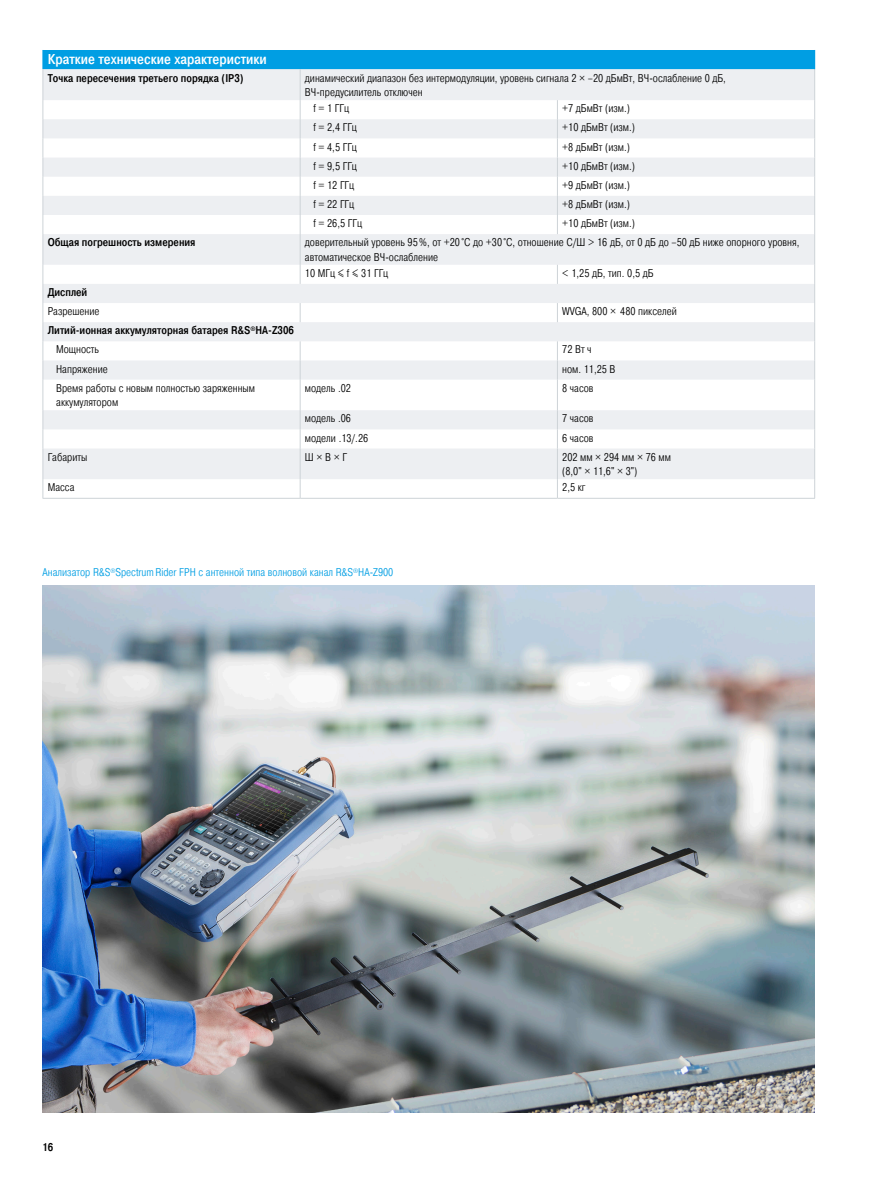
<style>
.page{position:relative;width:893px;height:1191px;background:#fff}
.page>*{position:absolute;margin:0;border:0;box-sizing:border-box;transform-origin:0 0}
.Tabelleueberschrift{font:500 14.25px "Pragmatica Cond";color:#fff}
.Tabelletext{font:300 11.25px/14.2px "Pragmatica Cond";color:#000}
.Tabelletext_2mm{font:300 11.25px/14.2px "Pragmatica Cond";color:#000}
.Tabellefett{font:500 11.25px "Pragmatica Cond";color:#000}
.Bildunterschrift{font:300 11.25px "Pragmatica Cond";color:#009ee3}
</style>
<div class="page">
<img style="left:43px;top:586px;width:771px;height:526px">
<div style="left:43px;top:50px;width:772px;height:19px;background:#009ee3"></div>
<svg style="left:44px;top:69px;width:770px;height:410px;fill:#edeff2"></svg>
<hr style="left:43px;top:69px;width:1px;height:31px;background:#cdd3d7">
<hr style="left:300px;top:69px;width:1px;height:31px;background:#cdd3d7">
<hr style="left:814px;top:69px;width:1px;height:31px;background:#cdd3d7">
<svg style="left:43px;top:100px;width:1px;height:134px"></svg>
<svg style="left:300px;top:100px;width:1px;height:134px"></svg>
<svg style="left:557px;top:100px;width:1px;height:134px"></svg>
<svg style="left:814px;top:100px;width:1px;height:134px"></svg>
<hr style="left:43px;top:234px;width:1px;height:31px;background:#cdd3d7">
<hr style="left:300px;top:234px;width:1px;height:31px;background:#cdd3d7">
<hr style="left:814px;top:234px;width:1px;height:31px;background:#cdd3d7">
<svg style="left:300px;top:265px;width:1px;height:19px"></svg>
<svg style="left:557px;top:265px;width:1px;height:19px"></svg>
<svg style="left:300px;top:303px;width:1px;height:19px"></svg>
<svg style="left:557px;top:303px;width:1px;height:19px"></svg>
<svg style="left:43px;top:265px;width:1px;height:114px"></svg>
<svg style="left:300px;top:341px;width:1px;height:38px"></svg>
<svg style="left:557px;top:341px;width:1px;height:38px"></svg>
<svg style="left:814px;top:265px;width:1px;height:114px"></svg>
<hr style="left:43px;top:379px;width:1px;height:31px;background:#cdd3d7">
<hr style="left:300px;top:379px;width:1px;height:31px;background:#cdd3d7">
<hr style="left:557px;top:379px;width:1px;height:31px;background:#cdd3d7">
<hr style="left:814px;top:379px;width:1px;height:31px;background:#cdd3d7">
<svg style="left:43px;top:410px;width:1px;height:38px"></svg>
<svg style="left:300px;top:410px;width:1px;height:38px"></svg>
<svg style="left:557px;top:410px;width:1px;height:38px"></svg>
<svg style="left:814px;top:410px;width:1px;height:38px"></svg>
<hr style="left:43px;top:448px;width:1px;height:31px;background:#cdd3d7">
<hr style="left:300px;top:448px;width:1px;height:31px;background:#cdd3d7">
<hr style="left:557px;top:448px;width:1px;height:31px;background:#cdd3d7">
<hr style="left:814px;top:448px;width:1px;height:31px;background:#cdd3d7">
<svg style="left:43px;top:479px;width:1px;height:19px"></svg>
<svg style="left:300px;top:479px;width:1px;height:19px"></svg>
<svg style="left:557px;top:479px;width:1px;height:19px"></svg>
<svg style="left:814px;top:479px;width:1px;height:19px"></svg>
<hr style="left:43px;top:498px;width:257px;height:1px;background:#cdd3d7">
<hr style="left:300px;top:498px;width:257px;height:1px;background:#cdd3d7">
<hr style="left:557px;top:498px;width:258px;height:1px;background:#cdd3d7">
<p class="Tabelleueberschrift" style="left:48px;top:51px;width:221px">Краткие технические характеристики</p>
<p class="Tabellefett" style="left:48px;top:71px;width:197px">Точка пересечения третьего порядка (IP3)</p>
<p class="Tabelletext" style="left:305px;top:71px;width:423px">динамический диапазон без интермодуляции, уровень сигнала 2 × –20 дБмВт, ВЧ-ослабление 0 дБ,</p>
<p class="Tabelletext" style="left:305px;top:85px;width:119px">ВЧ-предусилитель отключен</p>
<p class="Tabelletext_2mm" style="left:313px;top:101px;width:37px">f = 1 ГГц</p>
<p class="Tabelletext" style="left:562px;top:101px;width:69px">+7 дБмВт (изм.)</p>
<p class="Tabelletext_2mm" style="left:313px;top:121px;width:45px">f = 2,4 ГГц</p>
<p class="Tabelletext" style="left:562px;top:121px;width:74px">+10 дБмВт (изм.)</p>
<p class="Tabelletext_2mm" style="left:313px;top:140px;width:45px">f = 4,5 ГГц</p>
<p class="Tabelletext" style="left:562px;top:140px;width:69px">+8 дБмВт (изм.)</p>
<p class="Tabelletext_2mm" style="left:313px;top:159px;width:45px">f = 9,5 ГГц</p>
<p class="Tabelletext" style="left:562px;top:159px;width:74px">+10 дБмВт (изм.)</p>
<p class="Tabelletext_2mm" style="left:313px;top:178px;width:42px">f = 12 ГГц</p>
<p class="Tabelletext" style="left:562px;top:178px;width:69px">+9 дБмВт (изм.)</p>
<p class="Tabelletext_2mm" style="left:313px;top:197px;width:42px">f = 22 ГГц</p>
<p class="Tabelletext" style="left:562px;top:197px;width:69px">+8 дБмВт (изм.)</p>
<p class="Tabelletext_2mm" style="left:313px;top:216px;width:50px">f = 26,5 ГГц</p>
<p class="Tabelletext" style="left:562px;top:216px;width:74px">+10 дБмВт (изм.)</p>
<p class="Tabellefett" style="left:48px;top:236px;width:149px">Общая погрешность измерения</p>
<p class="Tabelletext" style="left:305px;top:235px;width:496px">доверительный уровень 95%, от +20 °C до +30 °C, отношение С/Ш &gt; 16 дБ, от 0 дБ до –50 дБ ниже опорного уровня, автоматическое ВЧ-ослабление</p>
<p class="Tabelletext" style="left:305px;top:266px;width:85px">10 МГц ≤ f ≤ 31 ГГц</p>
<p class="Tabelletext" style="left:562px;top:266px;width:93px">&lt; 1,25 дБ, тип. 0,5 дБ</p>
<p class="Tabellefett" style="left:48px;top:285px;width:41px">Дисплей</p>
<p class="Tabelletext" style="left:48px;top:304px;width:53px">Разрешение</p>
<p class="Tabelletext" style="left:562px;top:304px;width:116px">WVGA, 800 × 480 пикселей</p>
<p class="Tabellefett" style="left:48px;top:324px;width:248px">Литий-ионная аккумуляторная батарея R&amp;S<sup>®</sup>HA-Z306</p>
<p class="Tabelletext_2mm" style="left:56px;top:342px;width:44px">Мощность</p>
<p class="Tabelletext" style="left:562px;top:342px;width:31px">72 Вт ч</p>
<p class="Tabelletext_2mm" style="left:56px;top:362px;width:53px">Напряжение</p>
<p class="Tabelletext" style="left:562px;top:362px;width:55px">ном. 11,25 В</p>
<p class="Tabelletext_2mm" style="left:56px;top:381px;width:200px">Время работы с новым полностью заряженным аккумулятором</p>
<p class="Tabelletext" style="left:305px;top:381px;width:48px">модель .02</p>
<p class="Tabelletext" style="left:562px;top:381px;width:33px">8 часов</p>
<p class="Tabelletext" style="left:305px;top:411px;width:48px">модель .06</p>
<p class="Tabelletext" style="left:562px;top:411px;width:33px">7 часов</p>
<p class="Tabelletext" style="left:305px;top:431px;width:65px">модели .13/.26</p>
<p class="Tabelletext" style="left:562px;top:431px;width:33px">6 часов</p>
<p class="Tabelletext" style="left:48px;top:450px;width:41px">Габариты</p>
<p class="Tabelletext" style="left:305px;top:450px;width:44px">Ш×В×Г</p>
<p class="Tabelletext" style="left:562px;top:450px;width:110px">202 мм × 294 мм × 76 мм</p>
<p class="Tabelletext" style="left:562px;top:464px;width:77px">(8,0" × 11,6" × 3")</p>
<p class="Tabelletext" style="left:48px;top:480px;width:28px">Масса</p>
<p class="Tabelletext" style="left:562px;top:480px;width:25px">2,5 кг</p>
<p class="Bildunterschrift" style="left:43px;top:566px;width:352px">Анализатор R&amp;S<sup>®</sup>SpectrumRider FPH с антенной типа волновой канал R&amp;S<sup>®</sup>HA-Z900</p>
<p class="Tabellefett" style="left:43px;top:1140px;width:12px">16</p>
</div>
